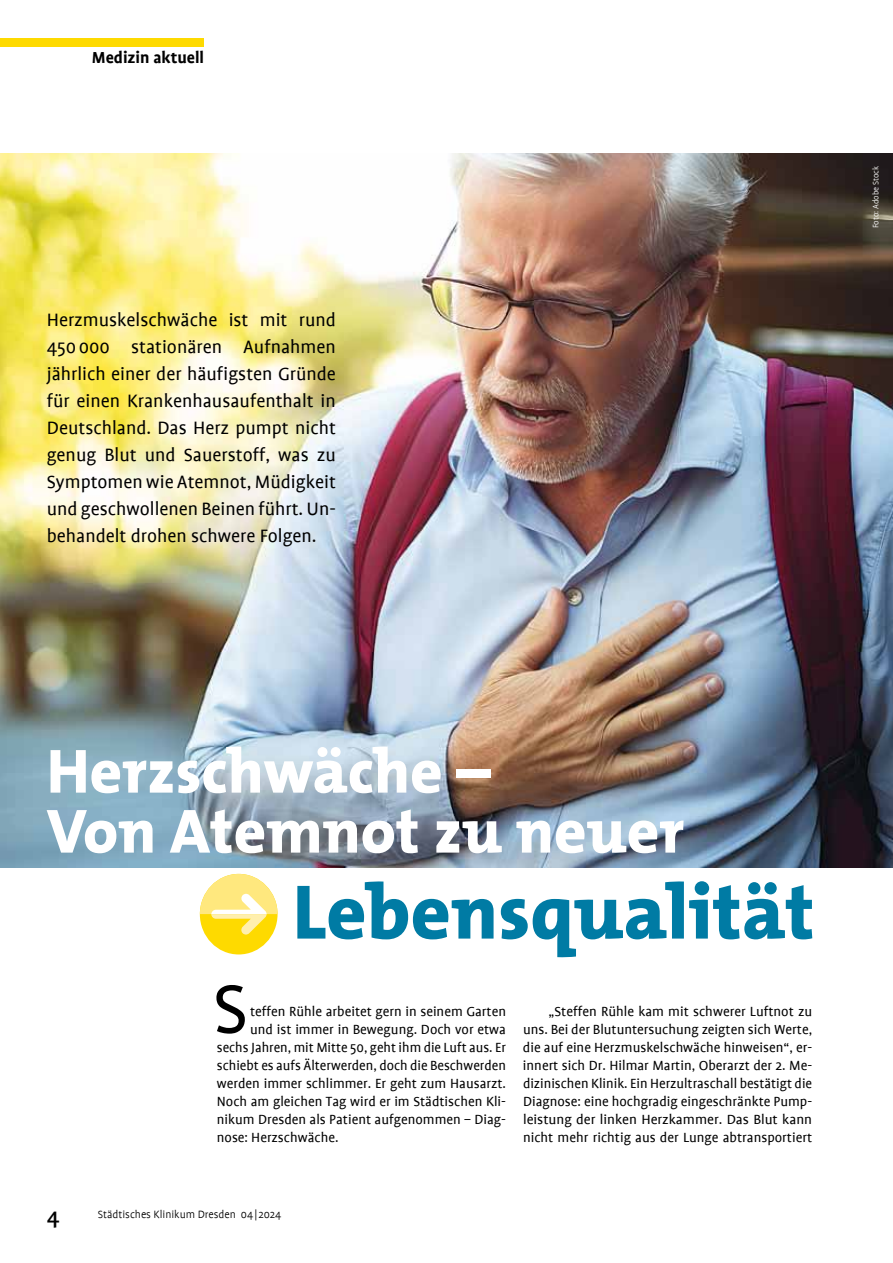
<style>
.page{position:relative;width:893px;height:1263px;background:#fff}
.page>*{position:absolute;margin:0;border:0;box-sizing:border-box;transform-origin:0 0}
.t1{font:800 78px "The Mix B8";color:#007ba4}
.t2{font:78px "Profile";color:#000}
.t3{font:800 63px/60px "The Mix B8";color:#fff}
.t4{font:500 24px "Profile";color:#000}
.t5{font:20.25px/27px "Profile";color:#000;text-align:justify}
.t6{font:700 18px "Profile";color:#000}
.t7{font:15px/18px "Profile";color:#000;text-align:justify}
.t8{font:300 12px "Profile";color:#000}
.t9{font:300 9px "Profile";color:#fff}
</style>
<div class="page">
<div style="left:0;top:38px;width:204px;height:9px;background:#feda00"></div>
<img style="left:0;top:153px;width:893px;height:714px">
<div style="left:200px;top:874px;width:78px;height:80px;background:#feda00;border-radius:50%"></div>
<svg style="left:200px;top:874px;width:78px;height:60px"></svg>
<p class="t6" style="left:92px;top:48px;width:114px">Medizin aktuell</p>
<p class="t5" style="left:47px;top:307px;width:291px">Herzmuskelschwäche ist mit rund 450000 stationären Aufnahmen jährlich einer der häufigsten Gründe für einen Krankenhausaufenthalt in Deutschland. Das Herz pumpt nicht genug Blut und Sauerstoff, was zu Symptomen wie Atemnot, Müdigkeit und geschwollenen Beinen führt. Un&shy;behandelt drohen schwere Folgen.</p>
<p class="t9" style="left:871px;top:228px;width:64px;rotate:-90deg">Foto: Adobe Stock</p>
<h2 class="t3" style="left:47px;top:743px;width:639px">Herzschwäche –<br>Von Atemnot zu neuer</h2>
<h1 class="t1" style="left:293px;top:871px;width:523px">Lebensqualität</h1>
<h1 class="t2" style="left:213px;top:969px;width:37px">S</h1>
<p class="t7" style="left:250px;top:1002px;width:257px">teffen Rühle arbeitet gern in seinem Garten</p>
<p class="t7" style="left:250px;top:1020px;width:257px">und ist immer in Bewegung. Doch vor etwa</p>
<p class="t7" style="left:217px;top:1038px;width:291px">sechs Jahren, mit Mitte 50, geht ihm die Luft aus. Er</p>
<p class="t7" style="left:217px;top:1056px;width:291px">schiebt es aufs Älterwerden, doch die Beschwerden</p>
<p class="t7" style="left:217px;top:1074px;width:291px">werden immer schlimmer. Er geht zum Hausarzt.</p>
<p class="t7" style="left:217px;top:1092px;width:291px">Noch am gleichen Tag wird er im Städtischen Kli-</p>
<p class="t7" style="left:217px;top:1110px;width:291px">nikum Dresden als Patient aufgenommen – Diag-</p>
<p class="t7" style="left:217px;top:1128px;width:123px">nose: Herzschwäche.</p>
<p class="t7" style="left:523px;top:1002px;width:291px;text-indent:26px">„Steffen Rühle kam mit schwerer Luftnot zu uns. Bei der Blutuntersuchung zeigten sich Werte, die auf eine Herzmuskelschwäche hinweisen“, er&shy;innert sich Dr. Hilmar Martin, Oberarzt der 2. Me&shy;dizinischen Klinik. Ein Herzultraschall bestätigt die Diagnose: eine hochgradig eingeschränkte Pump&shy;leistung der linken Herzkammer. Das Blut kann nicht mehr richtig aus der Lunge abtransportiert</p>
<h3 class="t4" style="left:47px;top:1204px;width:14px">4</h3>
<p class="t8" style="left:98px;top:1208px;width:185px">Städtisches Klinikum Dresden 04|2024</p>
</div>
